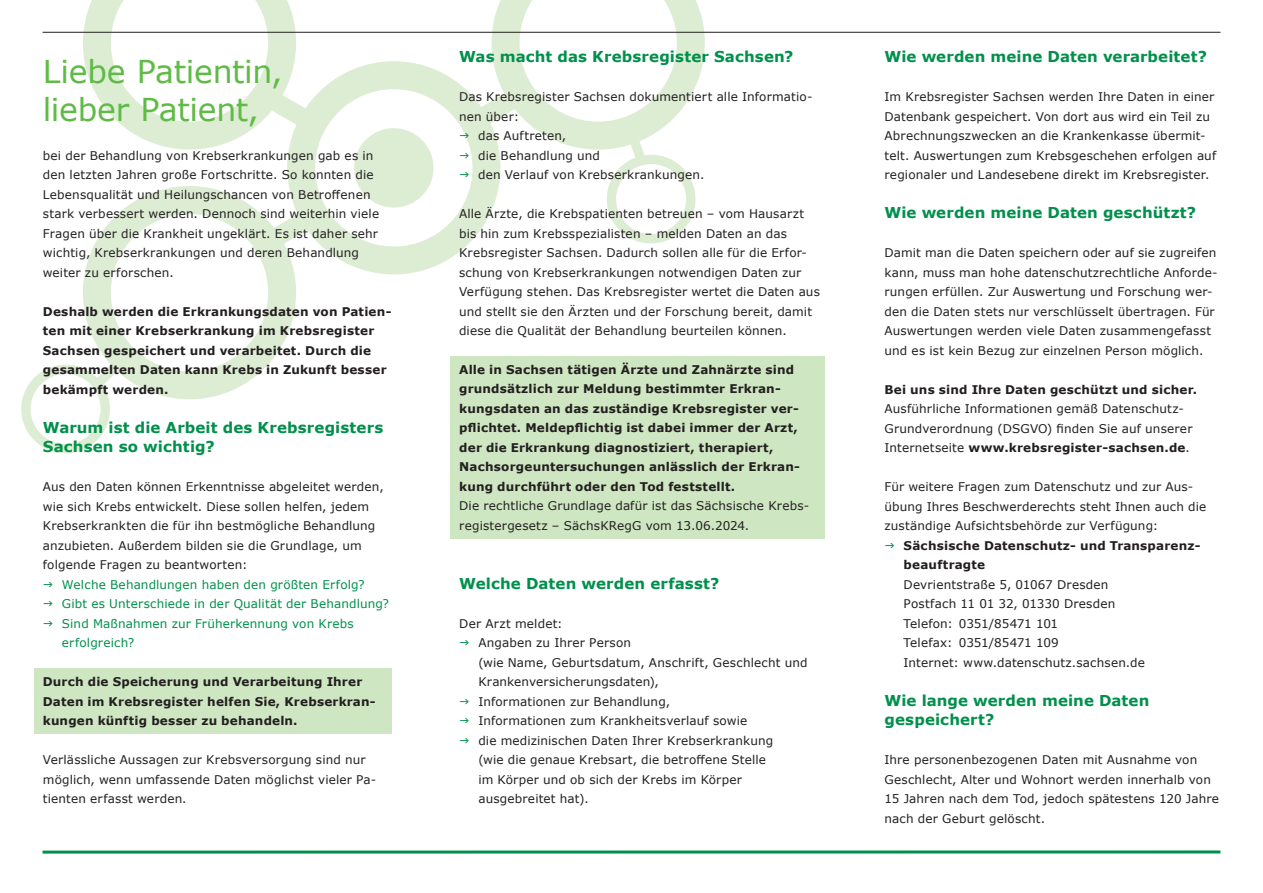
<style>
.page{position:relative;width:1263px;height:893px;background:#fff}
.page>*{position:absolute;margin:0;border:0;box-sizing:border-box;transform-origin:0 0}
.t1{font:31.5px "Verdana";letter-spacing:-.01em;color:#60bb46}
.t2{font:700 15px/19.5px "Verdana";letter-spacing:.01em;color:#00904c}
.t3{font:12px/19.5px "Verdana";letter-spacing:.015em;color:#231f20}
.t4{font:700 12px/19.5px "Verdana";letter-spacing:.015em;color:#231f20}
.t5{font:12px "Verdana";letter-spacing:.01em;color:#00904c}
.t6{font:12px "Verdana";letter-spacing:-.01em;color:#231f20}
.s1{font-weight:700}
</style>
<div class="page">
<svg style="left:83px;top:0;width:213px;height:150px"></svg>
<svg style="left:21px;top:364px;width:89px;height:89px"></svg>
<svg style="left:492px;top:0;width:213px;height:243px"></svg>
<svg style="left:83px;top:186px;width:213px;height:213px"></svg>
<svg style="left:256px;top:81px;width:280px;height:173px"></svg>
<svg style="left:287px;top:61px;width:213px;height:213px"></svg>
<div style="left:354px;top:128px;width:79px;height:80px;background:#ddedd4;border-radius:50%"></div>
<div style="left:451px;top:356px;width:374px;height:182px;background:#cee6c1"></div>
<svg style="left:43px;top:850px;width:1177px;height:4px"></svg>
<div style="left:34px;top:668px;width:358px;height:66px;background:#cee6c1"></div>
<hr style="left:43px;top:32px;width:1177px;height:1px;background:#231f20">
<svg style="left:460px;top:133px;width:9px;height:5px"></svg>
<svg style="left:460px;top:153px;width:9px;height:5px"></svg>
<svg style="left:460px;top:172px;width:9px;height:5px"></svg>
<p class="t1" style="left:43px;top:50px;width:241px">Liebe Patientin,</p>
<p class="t1" style="left:43px;top:87px;width:218px">lieber Patient,</p>
<p class="t3" style="left:43px;top:145px;width:338px">bei der Behandlung von Krebserkrankungen gab es in den letzten Jahren große Fortschritte. So konnten die Lebensqualität und Heilungschancen von Betroffenen stark verbessert werden. Dennoch sind weiterhin viele Fragen über die Krankheit ungeklärt. Es ist daher sehr wichtig, Krebserkrankungen und deren Behandlung weiter zu erforschen.</p>
<p class="t4" style="left:43px;top:301px;width:350px">Deshalb werden die Erkrankungsdaten von Patien&shy;ten mit einer Krebserkrankung im Krebsregister Sachsen gespeichert und verarbeitet. Durch die gesammelten Daten kann Krebs in Zukunft besser bekämpft werden.</p>
<p class="t2" style="left:43px;top:417px;width:342px">Warum ist die Arbeit des Krebsregisters<br>Sachsen so wichtig?</p>
<p class="t3" style="left:43px;top:477px;width:342px">Aus den Daten können Erkenntnisse abgeleitet werden, wie sich Krebs entwickelt. Diese sollen helfen, jedem Krebserkrankten die für ihn bestmögliche Behandlung anzubieten. Außerdem bilden sie die Grundlage, um folgende Fragen zu beantworten:</p>
<p class="t5" style="left:62px;top:576px;width:304px">Welche Behandlungen haben den größten Erfolg?</p>
<p class="t5" style="left:62px;top:595px;width:328px">Gibt es Unterschiede in der Qualität der Behandlung?</p>
<p class="t5" style="left:62px;top:615px;width:293px">Sind Maßnahmen zur Früherkennung von Krebs</p>
<p class="t5" style="left:62px;top:634px;width:74px">erfolgreich?</p>
<p class="t4" style="left:43px;top:672px;width:334px">Durch die Speicherung und Verarbeitung Ihrer<br>Daten im Krebsregister helfen Sie, Krebserkran&shy;kungen künftig besser zu behandeln.</p>
<p class="t3" style="left:43px;top:750px;width:335px">Verlässliche Aussagen zur Krebsversorgung sind nur möglich, wenn umfassende Daten möglichst vieler Pa&shy;tienten erfasst werden.</p>
<p class="t2" style="left:459px;top:47px;width:336px">Was macht das Krebsregister Sachsen?</p>
<p class="t3" style="left:459px;top:87px;width:355px">Das Krebsregister Sachsen dokumentiert alle Informatio-</p>
<p class="t3" style="left:459px;top:106px;width:62px">nen über:</p>
<p class="t3" style="left:478px;top:126px;width:89px">das Auftreten,</p>
<p class="t3" style="left:478px;top:145px;width:123px">die Behandlung und</p>
<p class="t3" style="left:478px;top:165px;width:228px">den Verlauf von Krebserkrankungen.</p>
<p class="t3" style="left:459px;top:204px;width:347px">Alle Ärzte, die Krebspatienten betreuen – vom Hausarzt bis hin zum Krebsspezialisten – melden Daten an das</p>
<p class="t3" style="left:459px;top:243px;width:349px">Krebsregister Sachsen. Dadurch sollen alle für die Erfor&shy;schung von Krebserkrankungen notwendigen Daten zur</p>
<p class="t3" style="left:459px;top:282px;width:362px">Verfügung stehen. Das Krebsregister wertet die Daten aus und stellt sie den Ärzten und der Forschung bereit, damit diese die Qualität der Behandlung beurteilen können.</p>
<p class="t4" style="left:459px;top:360px;width:342px">Alle in Sachsen tätigen Ärzte und Zahnärzte sind grundsätzlich zur Meldung bestimmter Erkran&shy;kungsdaten an das zuständige Krebsregister ver&shy;pflichtet. Meldepflichtig ist dabei immer der Arzt, der die Erkrankung diagnostiziert, therapiert, Nachsorgeuntersuchungen anlässlich der Erkran&shy;kung durchführt oder den Tod feststellt.</p>
<p class="t3" style="left:459px;top:496px;width:351px">Die rechtliche Grundlage dafür ist das Sächsische Krebs&shy;registergesetz – SächsKRegG vom 13.06.2024.</p>
<p class="t2" style="left:459px;top:573px;width:262px">Welche Daten werden erfasst?</p>
<p class="t3" style="left:459px;top:613px;width:105px">Der Arzt meldet:</p>
<p class="t3" style="left:478px;top:633px;width:154px">Angaben zu Ihrer Person</p>
<p class="t3" style="left:478px;top:652px;width:331px">(wie Name, Geburtsdatum, Anschrift, Geschlecht und</p>
<p class="t3" style="left:478px;top:672px;width:182px">Krankenversicherungsdaten),</p>
<p class="t3" style="left:478px;top:691px;width:193px">Informationen zur Behandlung,</p>
<p class="t3" style="left:478px;top:711px;width:270px">Informationen zum Krankheitsverlauf sowie</p>
<p class="t3" style="left:478px;top:730px;width:296px">die medizinischen Daten Ihrer Krebserkrankung</p>
<p class="t3" style="left:478px;top:750px;width:289px">(wie die genaue Krebsart, die betroffene Stelle</p>
<p class="t3" style="left:478px;top:769px;width:265px">im Körper und ob sich der Krebs im Körper</p>
<p class="t3" style="left:478px;top:789px;width:112px">ausgebreitet hat).</p>
<p class="t2" style="left:884px;top:47px;width:324px">Wie werden meine Daten verarbeitet?</p>
<p class="t3" style="left:884px;top:87px;width:333px">Im Krebsregister Sachsen werden Ihre Daten in einer Datenbank gespeichert. Von dort aus wird ein Teil zu Abrechnungszwecken an die Krankenkasse übermit&shy;telt. Auswertungen zum Krebsgeschehen erfolgen auf regionaler und Landesebene direkt im Krebsregister.</p>
<p class="t2" style="left:884px;top:203px;width:313px">Wie werden meine Daten geschützt?</p>
<p class="t3" style="left:884px;top:243px;width:335px">Damit man die Daten speichern oder auf sie zugreifen kann, muss man hohe datenschutzrechtliche Anforde&shy;rungen erfüllen. Zur Auswertung und Forschung wer&shy;den die Daten stets nur verschlüsselt übertragen. Für Auswertungen werden viele Daten zusammengefasst und es ist kein Bezug zur einzelnen Person möglich.</p>
<p class="t4" style="left:884px;top:379px;width:314px">Bei uns sind Ihre Daten geschützt und sicher.</p>
<p class="t3" style="left:884px;top:399px;width:309px">Ausführliche Informationen gemäß Datenschutz-<br>Grundverordnung (DSGVO) finden Sie auf unserer<br>Internetseite <span class="s1">www.krebsregister-sachsen.de</span>.</p>
<p class="t3" style="left:884px;top:477px;width:323px">Für weitere Fragen zum Datenschutz und zur Aus&shy;übung Ihres Beschwerderechts steht Ihnen auch die zuständige Aufsichtsbehörde zur Verfügung:</p>
<p class="t4" style="left:904px;top:535px;width:298px">Sächsische Datenschutz- und Transparenz-</p>
<p class="t4" style="left:904px;top:555px;width:83px">beauftragte</p>
<p class="t3" style="left:904px;top:574px;width:206px">Devrientstraße 5, 01067 Dresden</p>
<p class="t3" style="left:904px;top:594px;width:213px">Postfach 11 01 32, 01330 Dresden</p>
<p class="t6" style="left:904px;top:615px;width:156px">Telefon: 0351/85471 101</p>
<p class="t3" style="left:904px;top:633px;width:157px">Telefax: 0351/85471 109</p>
<p class="t3" style="left:904px;top:652px;width:243px">Internet: www.datenschutz.sachsen.de</p>
<p class="t2" style="left:884px;top:690px;width:266px">Wie lange werden meine Daten</p>
<p class="t2" style="left:884px;top:710px;width:111px">gespeichert?</p>
<p class="t3" style="left:884px;top:750px;width:336px">Ihre personenbezogenen Daten mit Ausnahme von Geschlecht, Alter und Wohnort werden innerhalb von 15 Jahren nach dem Tod, jedoch spätestens 120 Jahre nach der Geburt gelöscht.</p>
</div>
